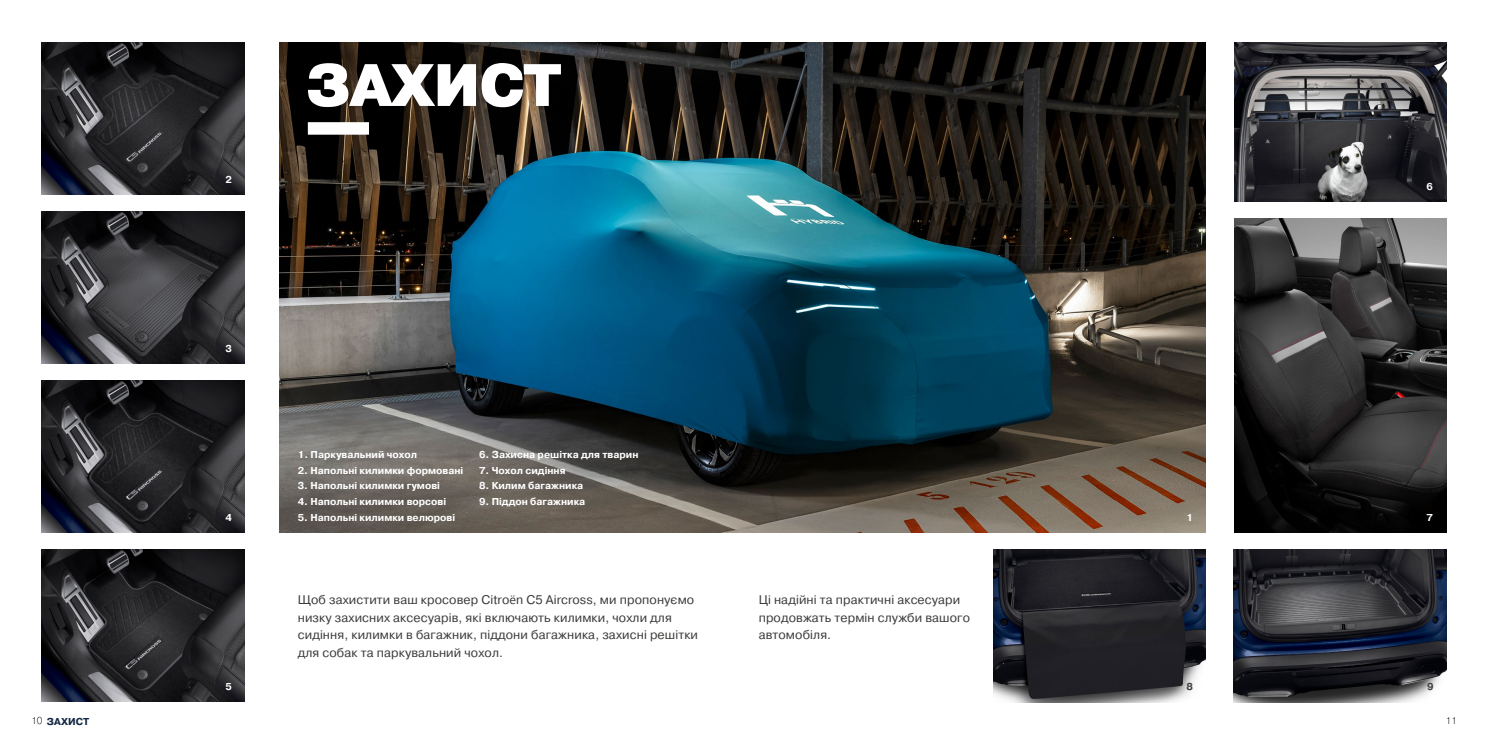
<style>
.page{position:relative;width:1489px;height:745px;background:#fff}
.page>*{position:absolute;margin:0;border:0;box-sizing:border-box;transform-origin:0 0}
.t1{font:900 56.25px "Pragmatica";color:#fff}
.t2{font:12.5px/17.5px "Pragmatica C";letter-spacing:.01em;color:#3a3a39}
.t3{font:700 10px "Pragmatica C";color:#fff}
.t4{font:700 10px "Pragmatica C";color:#122645}
.t5{font:700 10px "Pragmatica C";color:#3a3a39}
.t6{font:10px "Pragmatica Light C";color:#000}
.s1{font-family:"Pragmatica Light C";font-weight:400;color:#000}
</style>
<div class="page">
<img style="left:1234px;top:43px;width:212px;height:158px">
<img style="left:993px;top:549px;width:212px;height:153px">
<img style="left:1233px;top:549px;width:213px;height:153px">
<img style="left:1234px;top:218px;width:212px;height:314px">
<img style="left:279px;top:43px;width:926px;height:489px">
<img style="left:42px;top:380px;width:203px;height:152px">
<img style="left:42px;top:43px;width:203px;height:152px">
<img style="left:42px;top:211px;width:203px;height:152px">
<img style="left:42px;top:549px;width:203px;height:152px">
<div style="left:308px;top:122px;width:61px;height:13px;background:#fff"></div>
<p class="t4" style="left:31px;top:715px;width:59px"><span class="s1">10</span> ЗАХИСТ</p>
<p class="t3" style="left:225px;top:174px;width:8px">2</p>
<p class="t3" style="left:225px;top:342px;width:8px">3</p>
<p class="t3" style="left:225px;top:511px;width:8px">4</p>
<p class="t3" style="left:225px;top:681px;width:8px">5</p>
<h1 class="t1" style="left:306px;top:51px;width:256px">ЗАХИСТ</h1>
<p class="t3" style="left:298px;top:449px;width:121px">1. Паркувальний чохол</p>
<p class="t3" style="left:298px;top:464px;width:167px">2. Напольні килимки формовані</p>
<p class="t3" style="left:298px;top:480px;width:144px">3. Напольні килимки гумові</p>
<p class="t3" style="left:298px;top:495px;width:150px">4. Напольні килимки ворсові</p>
<p class="t3" style="left:298px;top:511px;width:159px">5. Напольні килимки велюрові</p>
<p class="t3" style="left:479px;top:449px;width:161px">6. Захисна решітка для тварин</p>
<p class="t3" style="left:479px;top:464px;width:88px">7. Чохол сидіння</p>
<p class="t3" style="left:479px;top:480px;width:106px">8. Килим багажника</p>
<p class="t3" style="left:479px;top:495px;width:108px">9. Піддон багажника</p>
<p class="t2" style="left:298px;top:591px;width:402px">Щоб захистити ваш кросовер Citro n C5 Aircross, ми пропонуємо низку захисних аксесуарів, які включають килимки, чохли для сидіння, килимки в багажник, піддони багажника, захисні решітки для собак та паркувальний чохол.</p>
<p class="t2" style="left:758px;top:591px;width:213px">Ці надійні та практичні аксесуари продовжать термін служби вашого автомобіля.</p>
<p class="t3" style="left:1426px;top:180px;width:8px">6</p>
<p class="t3" style="left:1186px;top:511px;width:8px">1</p>
<p class="t3" style="left:1426px;top:511px;width:8px">7</p>
<p class="t5" style="left:1186px;top:681px;width:8px">8</p>
<p class="t5" style="left:1426px;top:681px;width:8px">9</p>
<p class="t6" style="left:1445px;top:715px;width:13px">11</p>
</div>
